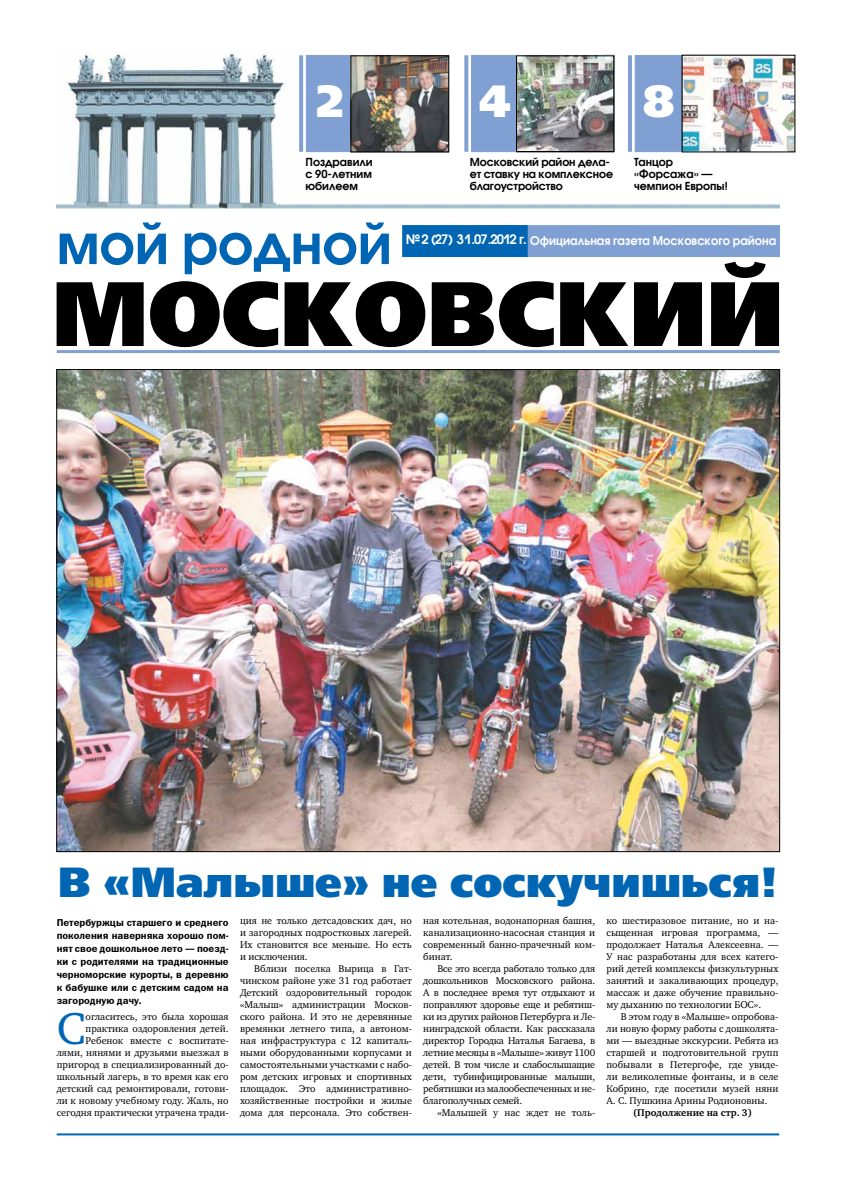
<style>
.page{position:relative;width:842px;height:1191px;background:#fff}
.page>*{position:absolute;margin:0;border:0;box-sizing:border-box;transform-origin:0 0}
.t1{font:91px "Free Set Black C";color:#000}
.t2{font:600 55px "Avant Garde Gothic C";color:#0066b3}
.t3{font:45.8px "Charter C";color:#0066b3}
.t4{font:45px "Free Set Black C";color:#fff}
.t5{font:42px "Free Set Black C";color:#0066b3}
.t6{font:600 13px "Avant Garde Gothic C";letter-spacing:-.07em;color:#fff}
.t7{font:600 12px "Avant Garde Gothic C";color:#fff;scale:.95 1}
.t8{font:600 11px/12px "Avant Garde Gothic C";letter-spacing:-.01em;color:#000}
.t9{font:10px/12px "Charter C";color:#000;text-align:justify}
.t10{font:10px/13px "Franklin Gothic Demi C";color:#000;text-align:justify}
.t11{font:700 10px "Charter C";color:#000}
</style>
<div class="page">
<div style="left:476px;top:225px;width:304px;height:32px;background:#80a0d3"></div>
<div style="left:403px;top:225px;width:124px;height:32px;background:#0066b3;border:1px solid #0066b3"></div>
<hr style="left:57px;top:350px;width:723px;height:3px;background:#80a0d3">
<hr style="left:57px;top:1133px;width:722px;height:2px;background:#0066b3">
<img style="left:57px;top:53px;width:722px;height:155px">
<div style="left:297px;top:38px;width:483px;height:158px;background:#fff"></div>
<div style="left:306px;top:55px;width:143px;height:97px;background:#80a0d3;border:1px solid #80a0d3"></div>
<svg style="left:299px;top:55px;width:4px;height:97px"></svg>
<div style="left:635px;top:55px;width:145px;height:97px;background:#80a0d3"></div>
<hr style="left:628px;top:55px;width:4px;height:97px;background:#80a0d3">
<div style="left:471px;top:55px;width:143px;height:97px;background:#80a0d3;border:1px solid #80a0d3"></div>
<svg style="left:464px;top:55px;width:4px;height:97px"></svg>
<img style="left:59px;top:371px;width:719px;height:478px">
<img style="left:518px;top:58px;width:94px;height:92px">
<div style="left:516px;top:56px;width:98px;height:96px;border:1px solid #000"></div>
<img style="left:353px;top:58px;width:94px;height:92px">
<div style="left:351px;top:56px;width:98px;height:96px;border:1px solid #000"></div>
<img style="left:684px;top:57px;width:109px;height:93px">
<h3 class="t4" style="left:313px;top:76px;width:35px">2</h3>
<h3 class="t4" style="left:478px;top:76px;width:35px">3</h3>
<h3 class="t4" style="left:642px;top:76px;width:35px">8</h3>
<p class="t8" style="left:470px;top:155px;width:145px">Московский район дела&shy;ет ставку на комплексное благоустройство</p>
<p class="t8" style="left:634px;top:155px;width:95px">Танцор «Форсажа» — чемпион Европы!</p>
<h3 class="t4" style="left:478px;top:76px;width:35px">4</h3>
<p class="t8" style="left:306px;top:156px;width:69px;text-align:justify">Поздравили с 90-летним юбилеем</p>
<h2 class="t2" style="left:57px;top:210px;width:337px">мой родной</h2>
<h3 class="t6" style="left:406px;top:231px;width:122px">№ 2 (27) 31.07.2012 г.</h3>
<p class="t7" style="left:530px;top:234px;width:261px">Официальная газета Московского района</p>
<h1 class="t1" style="left:52px;top:262px;width:733px">МОСКОВСКИЙ</h1>
<h3 class="t5" style="left:58px;top:857px;width:721px">В «Малыше» не соскучишься!</h3>
<p class="t10" style="left:57px;top:915px;width:173px">Петербуржцы старшего и среднего поколения наверняка хорошо пом&shy;нят свое дошкольное лето — поезд&shy;ки с родителями на традиционные черноморские курорты, в деревню к бабушке или с детским садом на загородную дачу.</p>
<h3 class="t3" style="left:57px;top:1003px;width:30px">С</h3>
<p class="t9" style="left:423px;top:915px;width:173px">ная котельная, водонапорная башня, канализационно-насосная станция и современный банно-прачечный ком&shy;бинат.</p>
<p class="t9" style="left:423px;top:963px;width:173px;text-indent:14px">Все это всегда работало только для дошкольников Московского района.<br>А в последнее время тут отдыхают и поправляют здоровье еще и ребятиш&shy;ки из других районов Петербурга и Ле&shy;нинградской области. Как рассказала директор Городка Наталья Багаева, в летние месяцы в «Малыше» живут 1100 детей. В том числе и слабослышащие дети, тубинфицированные малыши, ребятишки из малообеспеченных и не&shy;благополучных семей.</p>
<p class="t9" style="left:437px;top:1107px;width:159px">«Малышей у нас ждет не толь-</p>
<p class="t9" style="left:606px;top:915px;width:173px">ко шестиразовое питание, но и на&shy;сыщенная игровая программа, — продолжает Наталья Алексеевна. — У нас разработаны для всех катего&shy;рий детей комплексы физкультурных занятий и закаливающих процедур, массаж и даже обучение правильно&shy;му дыханию по технологии БОС».</p>
<p class="t9" style="left:606px;top:1011px;width:173px;text-indent:14px">В этом году в «Малыше» опробова&shy;ли новую форму работы с дошколята&shy;ми — выездные экскурсии. Ребята из старшей и подготовительной групп побывали в Петергофе, где увиде&shy;ли великолепные фонтаны, и в селе Кобрино, где посетили музей няни А. С. Пушкина Арины Родионовны.</p>
<p class="t11" style="left:633px;top:1107px;width:120px">(Продолжение на стр. 3)</p>
<p class="t9" style="left:240px;top:915px;width:173px">ция не только детсадовских дач, но и загородных подростковых лагерей.<br>Их становится все меньше. Но есть и исключения.</p>
<p class="t9" style="left:240px;top:963px;width:173px;text-indent:14px">Вблизи поселка Вырица в Гат&shy;чинском районе уже 31 год работает Детский оздоровительный городок «Малыш» администрации Москов&shy;ского района. И это не деревянные времянки летнего типа, а автоном&shy;ная инфраструктура с 12 капиталь&shy;ными оборудованными корпусами и самостоятельными участками с набо&shy;ром детских игровых и спортивных площадок. Это административно&shy;хозяйственные постройки и жилые дома для персонала. Это собствен-</p>
<p class="t9" style="left:57px;top:1011px;width:173px;text-align:right">огласитесь, это была хорошая практика оздоровления детей.<br>Ребенок вместе с воспитате-<br>лями, нянями и друзьями выезжал в пригород в специализированный до&shy;школьный лагерь, в то время как его детский сад ремонтировали, готови&shy;ли к новому учебному году. Жаль, но сегодня практически утрачена тради-</p>
</div>
